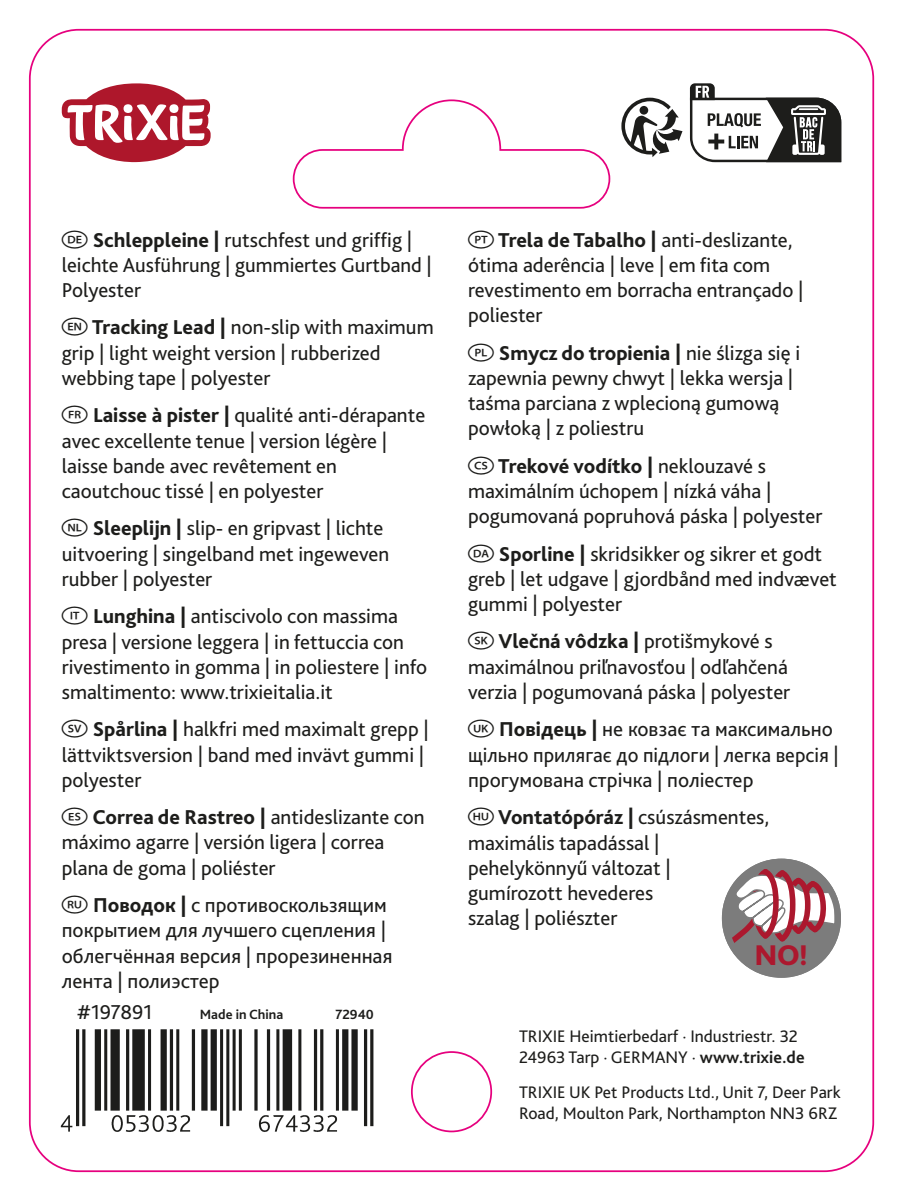
<style>
.page{position:relative;width:903px;height:1201px;background:#fff}
.page>*{position:absolute;margin:0;border:0;box-sizing:border-box;transform-origin:0 0}
.t1{font:800 29.75px "Bliss Pro";color:#ac182e}
.t2{font:21px/25.2px "Bliss Pro";color:#1d1d1b}
.t3{font:17.5px/21px "Bliss Pro";color:#1d1d1b}
.t4{font:700 14px "Bliss Pro";color:#1d1d1b}
.s1{font-family:"Natrix"}
.s2{font-weight:800}
.s3{font-weight:700}
</style>
<div class="page">
<svg style="left:722px;top:858px;width:119px;height:119px"></svg>
<img style="left:60px;top:1029px;width:314px;height:103px">
<svg style="left:62px;top:83px;width:149px;height:79px"></svg>
<svg style="left:293px;top:83px;width:549px;height:126px"></svg>
<div style="left:411px;top:1051px;width:81px;height:81px;border:2px solid #e6007e;border-radius:50%"></div>
<p class="t2" style="left:62px;top:226px;width:372px"><span class="s1">D</span> <span class="s2">Schleppleine |</span> rutschfest und griffig | leichte Ausführung | gummiertes Gurtband |<br>Polyester</p>
<p class="t2" style="left:62px;top:314px;width:373px"><span class="s1">E</span> <span class="s2">Tracking Lead |</span> non-slip with maximum grip | light weight version | rubberized webbing tape | polyester</p>
<p class="t2" style="left:62px;top:402px;width:365px"><span class="s1">F</span> <span class="s2">Laisse à pister |</span> qualité anti-dérapante avec excellente tenue | version légère | laisse bande avec revêtement en caoutchouc tissé | en polyester</p>
<p class="t2" style="left:62px;top:515px;width:329px"><span class="s1">N</span> <span class="s2">Sleeplijn |</span> slip- en gripvast | lichte uitvoering | singelband met ingeweven rubber | polyester</p>
<p class="t2" style="left:62px;top:603px;width:367px"><span class="s1">I</span> <span class="s2">Lunghina |</span> antiscivolo con massima presa | versione leggera | in fettuccia con rivestimento in gomma | in poliestere | info smaltimento: www.trixieitalia.it</p>
<p class="t2" style="left:62px;top:716px;width:368px"><span class="s1">S</span> <span class="s2">Spårlina |</span> halkfri med maximalt grepp | lättviktsversion | band med invävt gummi | polyester</p>
<p class="t2" style="left:62px;top:804px;width:364px"><span class="s1">e</span> <span class="s2">Correa de Rastreo |</span> antideslizante con máximo agarre | versión ligera | correa plana de goma | poliéster</p>
<p class="t2" style="left:62px;top:892px;width:332px"><span class="s1">R</span> <span class="s2">Поводок |</span> с противоскользящим покрытием для лучшего сцепления | облегчённая версия | прорезиненная лента | полиэстер</p>
<p class="t2" style="left:77px;top:999px;width:77px">#197891</p>
<p class="t4" style="left:200px;top:1006px;width:85px">Made in China</p>
<p class="t4" style="left:335px;top:1006px;width:40px">72940</p>
<p class="t2" style="left:468px;top:226px;width:337px"><span class="s1">P</span> <span class="s2">Trela de Tabalho |</span> anti-deslizante, ótima aderência | leve | em fita com revestimento em borracha entrançado | poliester</p>
<p class="t2" style="left:468px;top:339px;width:334px"><span class="s1">p</span> <span class="s2">Smycz do tropienia |</span> nie ślizga się i zapewnia pewny chwyt | lekka wersja | taśma parciana z wplecioną gumową powłoką | z poliestru</p>
<p class="t2" style="left:468px;top:452px;width:356px"><span class="s1">C</span> <span class="s2">Trekové vodítko |</span> neklouzavé s maximálním úchopem | nízká váha | pogumovaná popruhová páska | polyester</p>
<p class="t2" style="left:468px;top:540px;width:370px"><span class="s1">d</span> <span class="s2">Sporline |</span> skridsikker og sikrer et godt greb | let udgave | gjordbånd med indvævet gummi | polyester</p>
<p class="t2" style="left:468px;top:628px;width:324px"><span class="s1">$</span> <span class="s2">Vlečná vôdzka |</span> protišmykové s maximálnou priľnavosťou | odľahčená verzia | pogumovaná páska | polyester</p>
<p class="t2" style="left:468px;top:716px;width:372px"><span class="s1">u</span> <span class="s2">Повідець |</span> не ковзає та максимально щільно прилягає до підлоги | легка версія | прогумована стрічка | поліестер</p>
<p class="t2" style="left:468px;top:804px;width:303px"><span class="s1">U</span> <span class="s2">Vontatópóráz |</span> csúszásmentes, maximális tapadással | pehelykönnyű változat | gumírozott hevederes<br>szalag | poliészter</p>
<h1 class="t1" style="left:754px;top:936px;width:55px">NO!</h1>
<p class="t3" style="left:519px;top:1024px;width:287px">TRIXIE Heimtierbedarf · Industriestr. 32<br>24963 Tarp · GERMANY · <span class="s3">www.trixie.de</span></p>
<p class="t3" style="left:519px;top:1080px;width:323px">TRIXIE UK Pet Products Ltd., Unit 7, Deer Park<br>Road, Moulton Park, Northampton NN3 6RZ</p>
</div>
